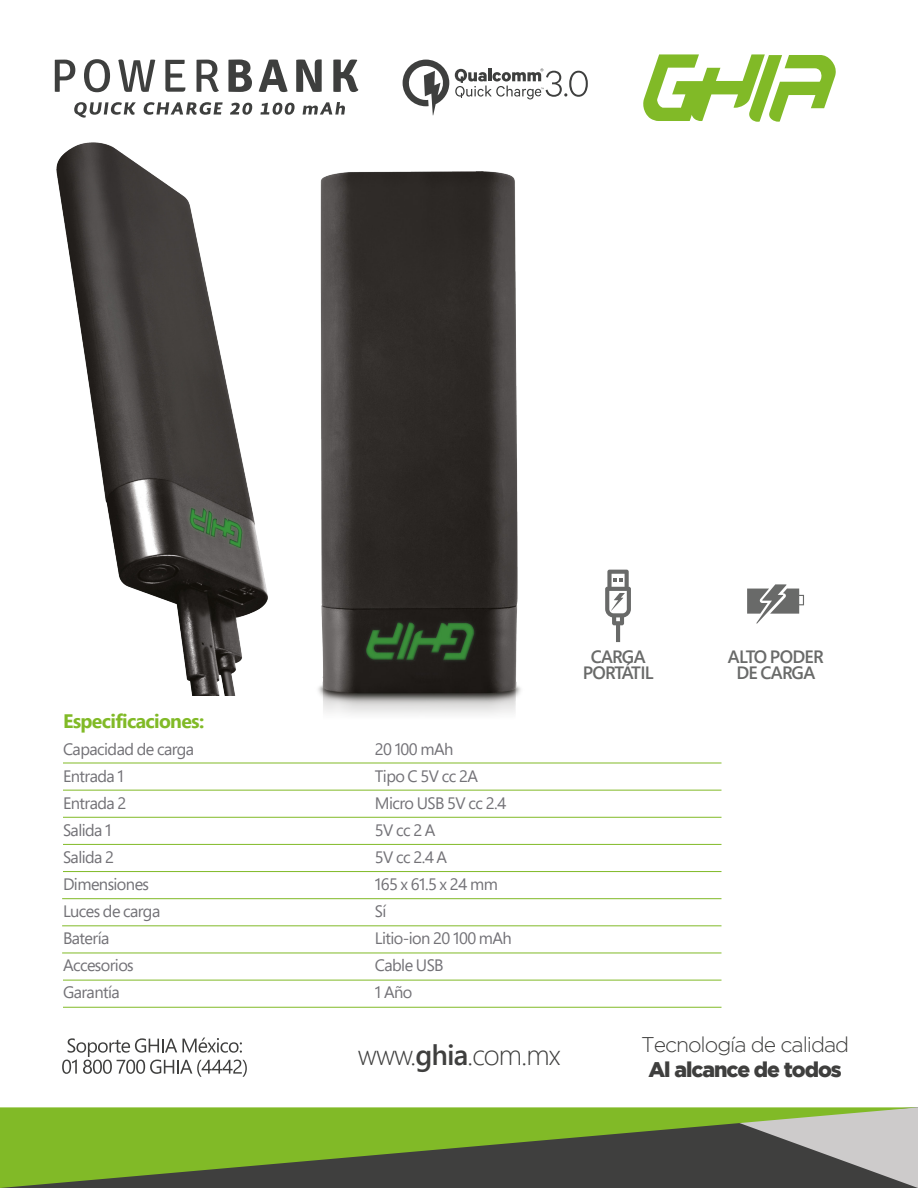
<style>
.page{position:relative;width:918px;height:1188px;background:#fff}
.page>*{position:absolute;margin:0;border:0;box-sizing:border-box;transform-origin:0 0}
.t1{font:300 28.35px "Segoe Pro";letter-spacing:-.035em;color:#3f3f3e}
.t2{font:300 21.15px "Gotham";letter-spacing:-.05em;color:#3f3f3e}
.t3{font:900 21.15px "Gotham";letter-spacing:-.05em;color:#3f3f3e}
.t4{font:700 19.5px "Segoe Pro";letter-spacing:-.035em;color:#81ba27}
.t5{font:600 17.85px/16.6px "Segoe Pro";letter-spacing:-.04em;color:#696a69;text-align:center}
.t6{font:16.5px/27px "Segoe Pro";letter-spacing:-.035em;color:#737277}
.s1{font-weight:600}
</style>
<div class="page">
<svg style="left:643px;top:54px;width:193px;height:68px"></svg>
<svg style="left:0;top:1107px;width:918px;height:81px"></svg>
<svg style="left:62px;top:1038px;width:185px;height:39px"></svg>
<hr style="left:63px;top:763px;width:658px;height:1px;background:#81ba27">
<hr style="left:63px;top:790px;width:658px;height:1px;background:#81ba27">
<hr style="left:63px;top:817px;width:658px;height:1px;background:#81ba27">
<hr style="left:63px;top:844px;width:658px;height:1px;background:#81ba27">
<hr style="left:62px;top:926px;width:659px;height:1px;background:#81ba27">
<hr style="left:62px;top:898px;width:659px;height:1px;background:#81ba27">
<hr style="left:63px;top:871px;width:658px;height:1px;background:#81ba27">
<hr style="left:63px;top:980px;width:658px;height:1px;background:#81ba27">
<hr style="left:63px;top:1007px;width:658px;height:1px;background:#81ba27">
<hr style="left:62px;top:953px;width:659px;height:1px;background:#81ba27">
<svg style="left:605px;top:570px;width:26px;height:72px"></svg>
<svg style="left:747px;top:584px;width:57px;height:40px"></svg>
<svg style="left:403px;top:60px;width:46px;height:56px"></svg>
<svg style="left:455px;top:68px;width:133px;height:31px"></svg>
<svg style="left:55px;top:60px;width:20px;height:32px"></svg>
<svg style="left:84px;top:59px;width:26px;height:33px"></svg>
<svg style="left:118px;top:59px;width:37px;height:33px"></svg>
<svg style="left:165px;top:60px;width:20px;height:32px"></svg>
<svg style="left:197px;top:60px;width:22px;height:32px"></svg>
<svg style="left:228px;top:60px;width:24px;height:32px"></svg>
<svg style="left:259px;top:60px;width:29px;height:32px"></svg>
<svg style="left:296px;top:59px;width:26px;height:33px"></svg>
<svg style="left:333px;top:60px;width:25px;height:32px"></svg>
<svg style="left:74px;top:102px;width:62px;height:16px"></svg>
<svg style="left:144px;top:102px;width:79px;height:13px"></svg>
<svg style="left:230px;top:103px;width:22px;height:12px"></svg>
<svg style="left:260px;top:103px;width:35px;height:12px"></svg>
<svg style="left:303px;top:102px;width:42px;height:13px"></svg>
<img style="left:318px;top:171px;width:203px;height:544px">
<img style="left:56px;top:142px;width:212px;height:554px">
<p class="t4" style="left:63px;top:707px;width:143px">Especificaciones:</p>
<p class="t6" style="left:63px;top:736px;width:133px">Capacidad de carga<br>Entrada 1<br>Entrada 2<br>Salida 1<br>Salida 2<br>Dimensiones<br>Luces de carga<br>Batería<br>Accesorios<br>Garantía</p>
<p class="t6" style="left:375px;top:736px;width:139px">20 100 mAh<br>Tipo C 5V cc 2A<br>Micro USB 5V cc 2.4<br>5V cc 2 A<br>5V cc 2.4 A<br>165 x 61.5 x 24 mm<br>Sí<br>Litio-ion 20 100 mAh<br>Cable USB<br>1 Año</p>
<p class="t5" style="left:583px;top:648px;width:72px">CARGA<br>PORTÁTIL</p>
<p class="t5" style="left:728px;top:648px;width:97px">ALTO PODER<br>DE CARGA</p>
<h1 class="t1" style="left:358px;top:1036px;width:204px">www.<span class="s1">ghia</span>.com.mx</h1>
<p class="t2" style="left:641px;top:1033px;width:210px">Tecnología de calidad</p>
<p class="t3" style="left:648px;top:1057px;width:195px">Al alcance de todos</p>
</div>
